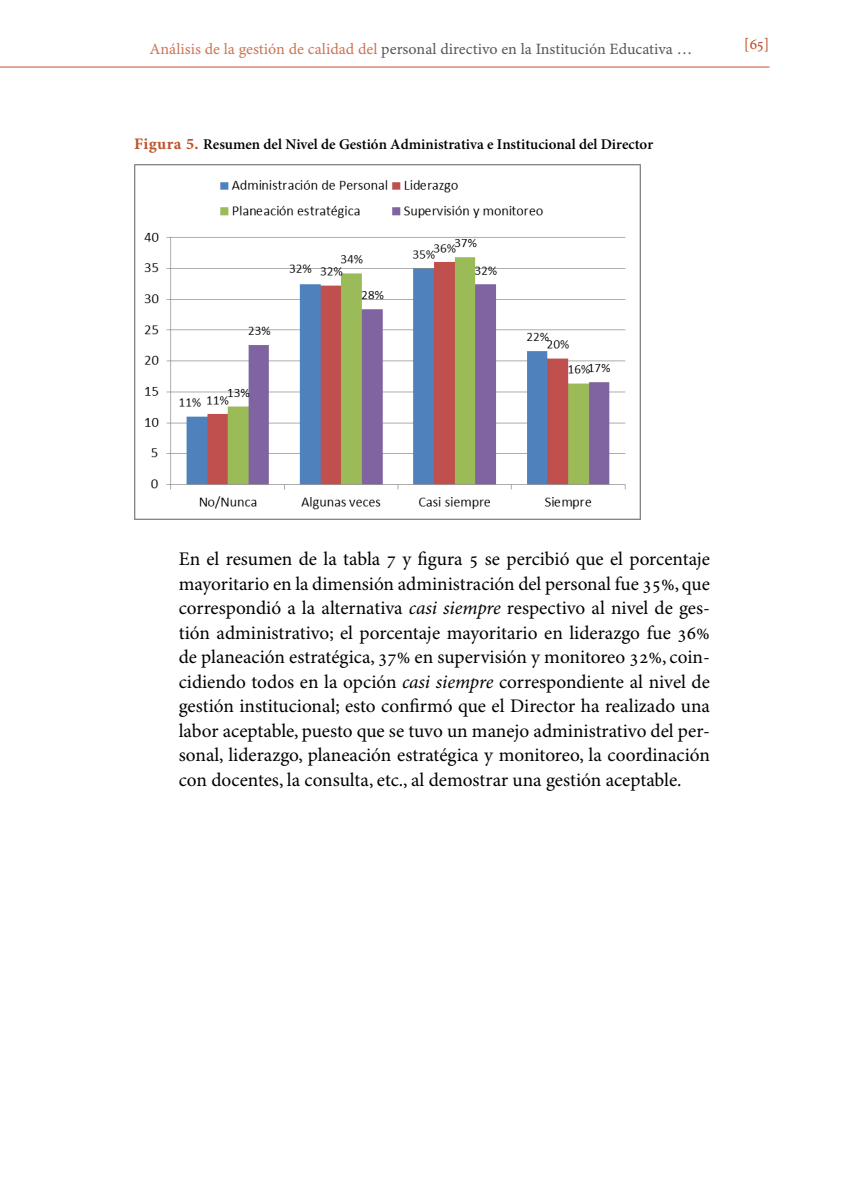
<style>
.page{position:relative;width:844px;height:1191px;background:#fff}
.page>*{position:absolute;margin:0;border:0;box-sizing:border-box;transform-origin:0 0}
.t1{font:19.25px/24.5px "Minion Pro";color:#000;text-align:justify}
.t2{font:15.75px "Minion Pro Capt";color:#58595b}
.t3{font:15.75px "Minion Pro Capt";color:#be542e}
.t4{font:600 14.88px "Minion Pro";color:#000}
.s1{color:#cb7658}
.s2{font-family:"Minion Pro Bold Capt";font-weight:400;font-size:16.1px;color:#be542e}
.s3{font-style:italic}
</style>
<div class="page">
<hr style="left:0;top:67px;width:769px;height:1px;background:#be542e">
<img style="left:134px;top:165px;width:506px;height:354px">
<p class="t2" style="left:149px;top:39px;width:544px"><span class="s1">Análisis de la gestión de calidad del</span> personal directivo en la Institución Educativa …</p>
<p class="t3" style="left:743px;top:35px;width:27px">[65]</p>
<p class="t4" style="left:134px;top:135px;width:520px"><span class="s2">Figura 5.</span> Resumen del Nivel de Gestión Administrativa e Institucional del Director</p>
<p class="t1" style="left:179px;top:547px;width:532px">En el resumen de la tabla 7 y figura 5 se percibió que el porcentaje mayoritario en la dimensión administración del personal fue 35%, que correspondió a la alternativa <span class="s3">casi siempre</span> respectivo al nivel de ges&shy;tión administrativo; el porcentaje mayoritario en liderazgo fue 36% de planeación estratégica, 37% en supervisión y monitoreo 32%, coin&shy;cidiendo todos en la opción <span class="s3">casi siempre</span> correspondiente al nivel de gestión institucional; esto confirmó que el Director ha realizado una labor aceptable, puesto que se tuvo un manejo administrativo del per&shy;sonal, liderazgo, planeación estratégica y monitoreo, la coordinación con docentes, la consulta, etc., al demostrar una gestión aceptable.</p>
</div>
